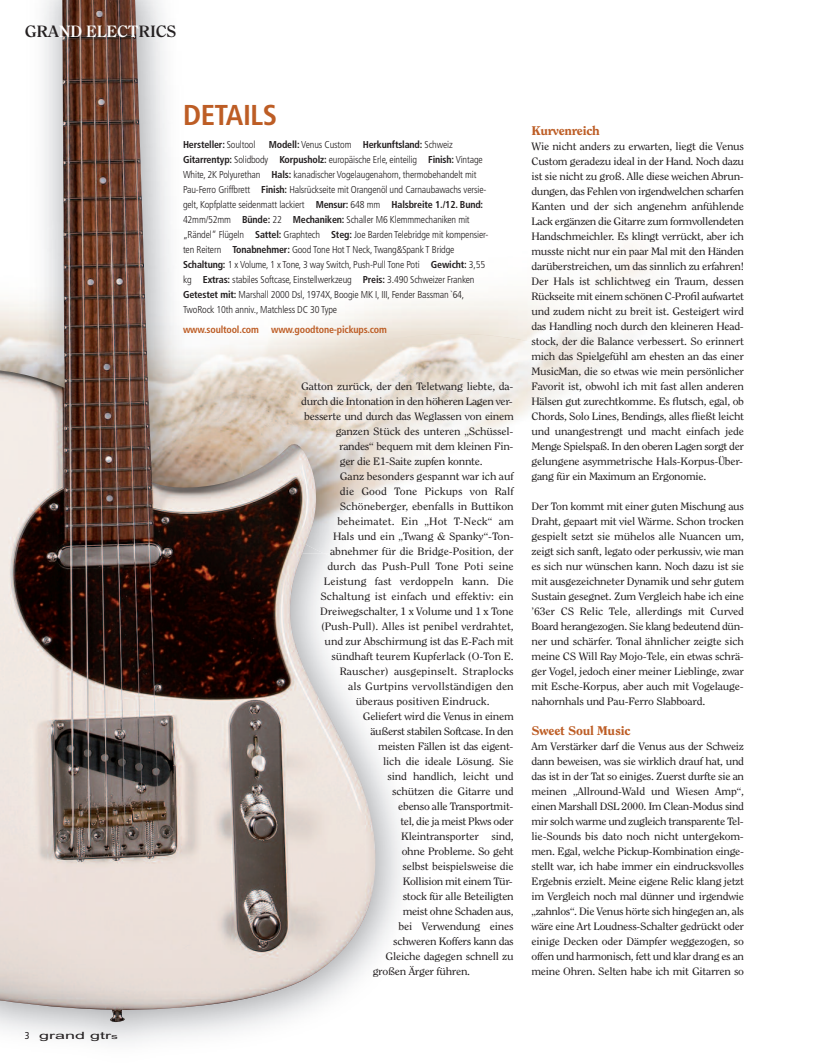
<style>
.page{position:relative;width:815px;height:1063px;background:#fff}
.page>*{position:absolute;margin:0;border:0;box-sizing:border-box;transform-origin:0 0}
.t1{font:700 condensed 28.75px "Frutiger LT Std";letter-spacing:-.015em;color:#bd5d25}
.t2{font:700 16.25px "Clearface Std";letter-spacing:-.015em;color:#231f20;scale:1.1 1}
.t3{font:800 12.5px "Clearface Std";letter-spacing:-.02em;color:#bd5d25;scale:1.1 1}
.t4{font:10.62px/15px "Clearface Std";letter-spacing:-.015em;color:#231f20;text-align:justify;scale:1.1 1}
.t5{font:10.62px "Clearface Std";letter-spacing:.005em;color:#231f20;scale:1.1 1}
.t6{font:10.62px "Clearface Std";letter-spacing:-.035em;color:#231f20;scale:1.1 1}
.t7{font:300 condensed 10px/15px "Frutiger LT Std";letter-spacing:-.015em;color:#231f20}
.t8{font:700 condensed 10px "Frutiger LT Std";letter-spacing:-.015em;color:#bd5d25}
.t9{font:700 condensed 10px "Frutiger LT Std";letter-spacing:-.015em;color:#231f20}
.t10{font:10px "Arial";color:#231f20;scale:1.8 1}
.s1{color:#fff}
.s2{font-family:"Frutiger LT Std";font-stretch:condensed}
.s3{font-size:7.5px}
.s4{font-weight:300}
.s5{font-weight:700}
</style>
<div class="page">
<img style="left:384px;top:334px;width:275px;height:92px">
<img style="left:0;top:0;width:376px;height:1023px">
<h2 class="t2" style="left:25px;top:22px;width:139px">GRA<span class="s1">ND ELECT</span>RICS</h2>
<p class="t10" style="left:25px;top:1029px;width:53px"><span class="s2">3</span> grand gtr<span class="s3">s</span></p>
<h1 class="t1" style="left:183px;top:98px;width:96px">DETAILS</h1>
<p class="t9" style="left:183px;top:139px;width:74px">Hersteller: <span class="s4">Soultool</span></p>
<p class="t7" style="left:183px;top:138px;width:307px;text-indent:86px"><span class="s5">Modell:</span> Venus Custom <span class="s5">Herkunftsland:</span> Schweiz <span class="s5">Gitarrentyp:</span> Solidbody <span class="s5">Korpusholz:</span> europäische Erle, einteilig <span class="s5">Finish:</span> Vintage White, 2K Polyurethan <span class="s5">Hals:</span> kanadischer Vogelaugenahorn, thermobehandelt mit Pau-Ferro Griffbrett <span class="s5">Finish:</span> Halsrückseite mit Orangenöl und Carnaubawachs versie&shy;gelt, Kopfplatte seidenmatt lackiert <span class="s5">Mensur:</span> 648 mm <span class="s5">Halsbreite 1./12. Bund:<br></span>42mm/52mm <span class="s5">Bünde:</span> 22 <span class="s5">Mechaniken:</span> Schaller M6 Klemmmechaniken mit „Rändel“ Flügeln <span class="s5">Sattel:</span> Graphtech <span class="s5">Steg:</span> Joe Barden Telebridge mit kompensier&shy;ten Reitern <span class="s5">Tonabnehmer:</span> Good Tone Hot T Neck, Twang&amp;Spank T Bridge <span class="s5">Schaltung:</span> 1 x Volume, 1 x Tone, 3 way Switch, Push-Pull Tone Poti <span class="s5">Gewicht:</span> 3,55 kg <span class="s5">Extras:</span> stabiles Softcase, Einstellwerkzeug <span class="s5">Preis:</span> 3.490 Schweizer Franken <span class="s5">Getestet mit:</span> Marshall 2000 Dsl, 1974X, Boogie MK I, III, Fender Bassman `64, TwoRock 10th anniv., Matchless DC 30 Type</p>
<p class="t8" style="left:183px;top:324px;width:205px">www.soultool.com www.goodtone-pickups.com</p>
<p class="t4" style="left:301px;top:379px;width:195px">Gatton zurück, der den Teletwang liebte, da-</p>
<p class="t4" style="left:301px;top:394px;width:194px">durch die Intonation in den höheren Lagen ver-</p>
<p class="t4" style="left:304px;top:409px;width:192px">besserte und durch das Weglassen von einem</p>
<p class="t4" style="left:336px;top:424px;width:163px">ganzen Stück des unteren „Schüssel-</p>
<p class="t4" style="left:339px;top:439px;width:160px">randes“ bequem mit dem kleinen Fin-</p>
<p class="t4" style="left:340px;top:454px;width:131px">ger die E1-Saite zupfen konnte.</p>
<p class="t4" style="left:340px;top:469px;width:160px">Ganz besonders gespannt war ich auf</p>
<p class="t5" style="left:340px;top:485px;width:160px">die Good Tone Pickups von Ralf</p>
<p class="t4" style="left:340px;top:499px;width:160px">Schöneberger, ebenfalls in Buttikon</p>
<p class="t5" style="left:337px;top:515px;width:162px">beheimatet. Ein „Hot T-Neck“ am</p>
<p class="t4" style="left:333px;top:529px;width:166px">Hals und ein „Twang &amp; Spanky“-Ton-</p>
<p class="t4" style="left:330px;top:544px;width:168px">abnehmer für die Bridge-Position, der</p>
<p class="t5" style="left:327px;top:560px;width:171px">durch das Push-Pull Tone Poti seine</p>
<p class="t5" style="left:324px;top:575px;width:174px">Leistung fast verdoppeln kann. Die</p>
<p class="t5" style="left:320px;top:590px;width:177px">Schaltung ist einfach und effektiv: ein</p>
<p class="t4" style="left:320px;top:604px;width:178px">Dreiwegschalter, 1 x Volume und 1 x Tone</p>
<p class="t4" style="left:321px;top:619px;width:177px">(Push-Pull). Alles ist penibel verdrahtet,</p>
<p class="t4" style="left:325px;top:634px;width:173px">und zur Abschirmung ist das E-Fach mit</p>
<p class="t4" style="left:331px;top:649px;width:167px">sündhaft teurem Kupferlack (O-Ton E.</p>
<p class="t5" style="left:340px;top:665px;width:160px">Rauscher) ausgepinselt. Straplocks</p>
<p class="t5" style="left:348px;top:680px;width:152px">als Gurtpins vervollständigen den</p>
<p class="t4" style="left:356px;top:694px;width:123px">überaus positiven Eindruck.</p>
<p class="t4" style="left:363px;top:709px;width:139px">Geliefert wird die Venus in einem</p>
<p class="t4" style="left:370px;top:724px;width:132px">äußerst stabilen Softcase. In den</p>
<p class="t4" style="left:378px;top:739px;width:124px">meisten Fällen ist das eigent-</p>
<p class="t4" style="left:383px;top:754px;width:120px">lich die ideale Lösung. Sie</p>
<p class="t4" style="left:387px;top:769px;width:116px">sind handlich, leicht und</p>
<p class="t4" style="left:392px;top:784px;width:112px">schützen die Gitarre und</p>
<p class="t4" style="left:398px;top:799px;width:106px">ebenso alle Transportmit-</p>
<p class="t6" style="left:400px;top:815px;width:105px">tel, die ja meist Pkws oder</p>
<p class="t4" style="left:401px;top:829px;width:104px">Kleintransporter sind,</p>
<p class="t4" style="left:402px;top:844px;width:103px">ohne Probleme. So geht</p>
<p class="t4" style="left:402px;top:859px;width:103px">selbst beispielsweise die</p>
<p class="t4" style="left:403px;top:874px;width:102px">Kollision mit einem Tür-</p>
<p class="t4" style="left:403px;top:889px;width:102px">stock für alle Beteiligten</p>
<p class="t4" style="left:403px;top:904px;width:102px">meist ohne Schaden aus,</p>
<p class="t4" style="left:398px;top:919px;width:106px">bei Verwendung eines</p>
<p class="t4" style="left:393px;top:934px;width:111px">schweren Koffers kann das</p>
<p class="t4" style="left:385px;top:949px;width:118px">Gleiche dagegen schnell zu</p>
<p class="t4" style="left:373px;top:964px;width:90px">großen Ärger führen.</p>
<p class="t3" style="left:531px;top:123px;width:64px">Kurvenreich</p>
<p class="t4" style="left:531px;top:139px;width:195px">Wie nicht anders zu erwarten, liegt die Venus Custom geradezu ideal in der Hand. Noch dazu ist sie nicht zu groß. Alle diese weichen Abrun&shy;dungen, das Fehlen von irgendwelchen scharfen Kanten und der sich angenehm anfühlende Lack ergänzen die Gitarre zum formvollendeten Handschmeichler. Es klingt verrückt, aber ich musste nicht nur ein paar Mal mit den Händen darüberstreichen, um das sinnlich zu erfahren!<br>Der Hals ist schlichtweg ein Traum, dessen Rückseite mit einem schönen C-Profil aufwartet und zudem nicht zu breit ist. Gesteigert wird das Handling noch durch den kleineren Head&shy;stock, der die Balance verbessert. So erinnert mich das Spielgefühl am ehesten an das einer MusicMan, die so etwas wie mein persönlicher Favorit ist, obwohl ich mit fast allen anderen Hälsen gut zurechtkomme. Es flutsch, egal, ob Chords, Solo Lines, Bendings, alles fließt leicht und unangestrengt und macht einfach jede Menge Spielspaß. In den oberen Lagen sorgt der gelungene asymmetrische Hals-Korpus-Über&shy;gang für ein Maximum an Ergonomie.</p>
<p class="t4" style="left:531px;top:499px;width:195px">Der Ton kommt mit einer guten Mischung aus Draht, gepaart mit viel Wärme. Schon trocken gespielt setzt sie mühelos alle Nuancen um, zeigt sich sanft, legato oder perkussiv, wie man es sich nur wünschen kann. Noch dazu ist sie mit ausgezeichneter Dynamik und sehr gutem Sustain gesegnet. Zum Vergleich habe ich eine ’63er CS Relic Tele, allerdings mit Curved Board herangezogen. Sie klang bedeutend dün&shy;ner und schärfer. Tonal ähnlicher zeigte sich meine CS Will Ray Mojo-Tele, ein etwas schrä&shy;ger Vogel, jedoch einer meiner Lieblinge, zwar mit Esche-Korpus, aber auch mit Vogelauge&shy;nahornhals und Pau-Ferro Slabboard.</p>
<p class="t3" style="left:531px;top:723px;width:92px">Sweet Soul Music</p>
<p class="t4" style="left:531px;top:739px;width:195px">Am Verstärker darf die Venus aus der Schweiz dann beweisen, was sie wirklich drauf hat, und das ist in der Tat so einiges. Zuerst durfte sie an meinen „Allround-Wald und Wiesen Amp“, einen Marshall DSL 2000. Im Clean-Modus sind mir solch warme und zugleich transparente Tel&shy;lie-Sounds bis dato noch nicht untergekom&shy;men. Egal, welche Pickup-Kombination einge&shy;stellt war, ich habe immer ein eindrucksvolles Ergebnis erzielt. Meine eigene Relic klang jetzt im Vergleich noch mal dünner und irgendwie „zahnlos“. Die Venus hörte sich hingegen an, als wäre eine Art Loudness-Schalter gedrückt oder einige Decken oder Dämpfer weggezogen, so offen und harmonisch, fett und klar drang es an meine Ohren. Selten habe ich mit Gitarren so</p>
</div>
